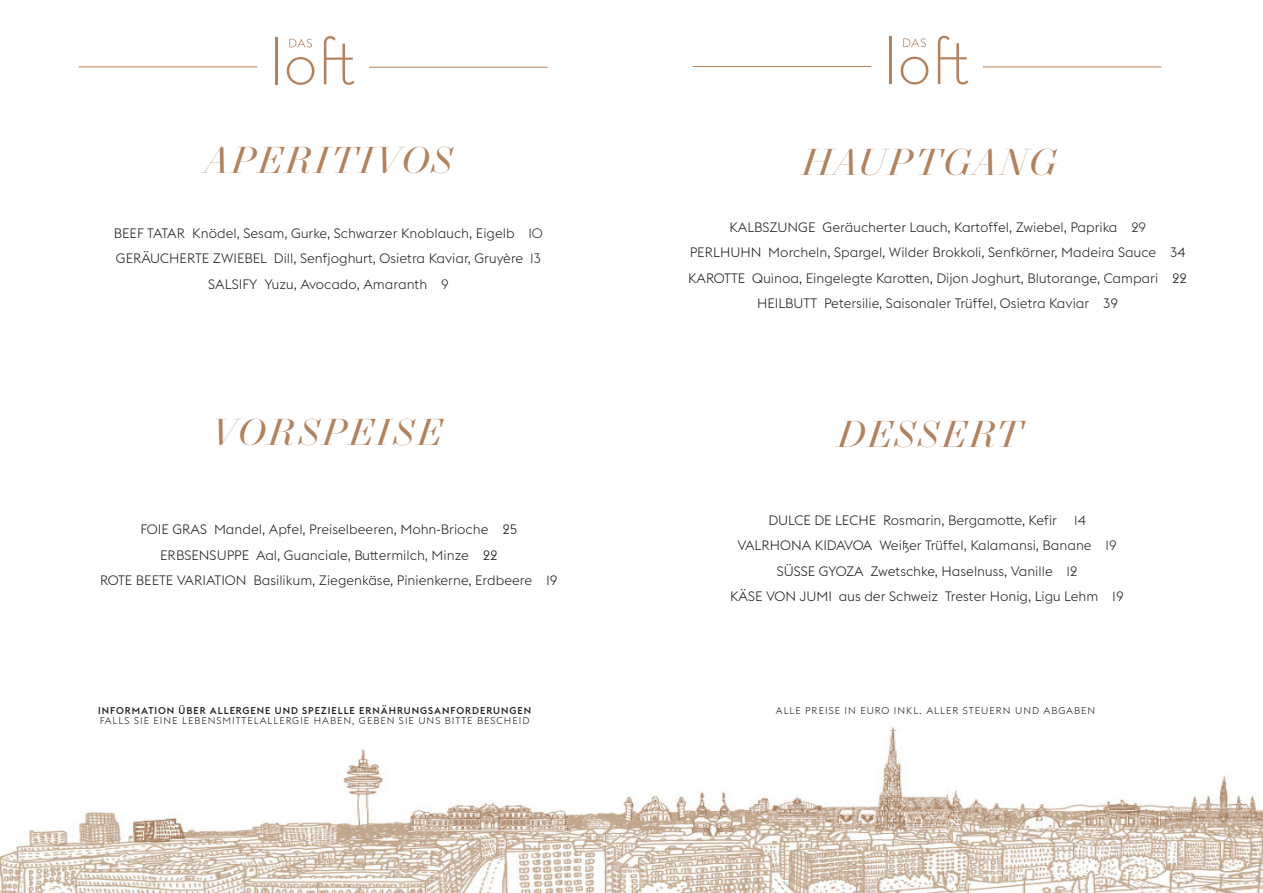
<style>
.page{position:relative;width:1263px;height:893px;background:#fff}
.page>*{position:absolute;margin:0;border:0;box-sizing:border-box;transform-origin:0 0}
.t1{font:italic 37.65px "New Paris King Size";letter-spacing:.05em;color:#b2825e}
.t2{font:300 13.5px "Euclid Flex";color:#231f20}
.t3{font:300 9.75px "Euclid Flex";letter-spacing:.1em;color:#231f20}
.t4{font:500 9.75px "Euclid Flex";letter-spacing:.1em;color:#231f20}
</style>
<div class="page">
<img style="left:0;top:727px;width:1263px;height:166px">
<hr style="left:79px;top:67px;width:178px;height:1px;background:#b2825e">
<hr style="left:275px;top:37px;width:2px;height:47px;background:#b2825e">
<svg style="left:287px;top:57px;width:27px;height:28px"></svg>
<svg style="left:324px;top:36px;width:31px;height:49px"></svg>
<svg style="left:289px;top:39px;width:23px;height:9px"></svg>
<hr style="left:369px;top:67px;width:178px;height:1px;background:#b2825e">
<hr style="left:693px;top:66px;width:178px;height:1px;background:#b2825e">
<hr style="left:889px;top:37px;width:2px;height:47px;background:#b2825e">
<svg style="left:901px;top:57px;width:27px;height:28px"></svg>
<svg style="left:938px;top:36px;width:30px;height:49px"></svg>
<svg style="left:903px;top:38px;width:23px;height:9px"></svg>
<hr style="left:983px;top:67px;width:178px;height:1px;background:#b2825e">
<p class="t1" style="left:204px;top:140px;width:250px">APERITIVOS</p>
<p class="t2" style="left:114px;top:225px;width:431px">BEEF TATAR Knödel, Sesam, Gurke, Schwarzer Knoblauch, Eigelb 10</p>
<p class="t2" style="left:116px;top:251px;width:426px">GERÄUCHERTE ZWIEBEL Dill, Senfjoghurt, Osietra Kaviar, Gruyère 13</p>
<p class="t2" style="left:208px;top:276px;width:242px">SALSIFY Yuzu, Avocado, Amaranth 9</p>
<p class="t1" style="left:211px;top:411px;width:232px">VORSPEISE</p>
<p class="t2" style="left:140px;top:521px;width:379px">FOIE GRAS Mandel, Apfel, Preiselbeeren, Mohn-Brioche 25</p>
<p class="t2" style="left:160px;top:547px;width:339px">ERBSENSUPPE Aal, Guanciale, Buttermilch, Minze 22</p>
<p class="t2" style="left:100px;top:572px;width:459px">ROTE BEETE VARIATION Basilikum, Ziegenkäse, Pinienkerne, Erdbeere 19</p>
<p class="t1" style="left:801px;top:142px;width:257px">HAUPTGANG</p>
<p class="t2" style="left:729px;top:219px;width:418px">KALBSZUNGE Geräucherter Lauch, Kartoffel, Zwiebel, Paprika 29</p>
<p class="t2" style="left:690px;top:245px;width:497px">PERLHUHN Morcheln, Spargel, Wilder Brokkoli, Senfkörner, Madeira Sauce 34</p>
<p class="t2" style="left:688px;top:270px;width:500px">KAROTTE Quinoa, Eingelegte Karotten, Dijon Joghurt, Blutorange, Campari 22</p>
<p class="t2" style="left:757px;top:296px;width:363px">HEILBUTT Petersilie, Saisonaler Trüffel, Osietra Kaviar 39</p>
<p class="t1" style="left:837px;top:413px;width:186px">DESSERT</p>
<p class="t2" style="left:768px;top:512px;width:290px">DULCE DE LECHE Rosmarin, Bergamotte, Kefir</p>
<p class="t2" style="left:1074px;top:512px;width:13px">14</p>
<p class="t2" style="left:737px;top:538px;width:381px">VALRHONA KIDAVOA Weißer Trüffel, Kalamansi, Banane 19</p>
<p class="t2" style="left:777px;top:563px;width:302px">SÜSSE GYOZA Zwetschke, Haselnuss, Vanille 12</p>
<p class="t2" style="left:730px;top:589px;width:395px">KÄSE VON JUMI aus der Schweiz Trester Honig, Ligu Lehm 19</p>
<p class="t4" style="left:98px;top:705px;width:435px">INFORMATION ÜBER ALLERGENE UND SPEZIELLE ERNÄHRUNGSANFORDERUNGEN</p>
<p class="t3" style="left:776px;top:705px;width:321px">ALLE PREISE IN EURO INKL. ALLER STEUERN UND ABGABEN</p>
<p class="t3" style="left:100px;top:715px;width:431px">FALLS SIE EINE LEBENSMITTELALLERGIE HABEN, GEBEN SIE UNS BITTE BESCHEID</p>
</div>
